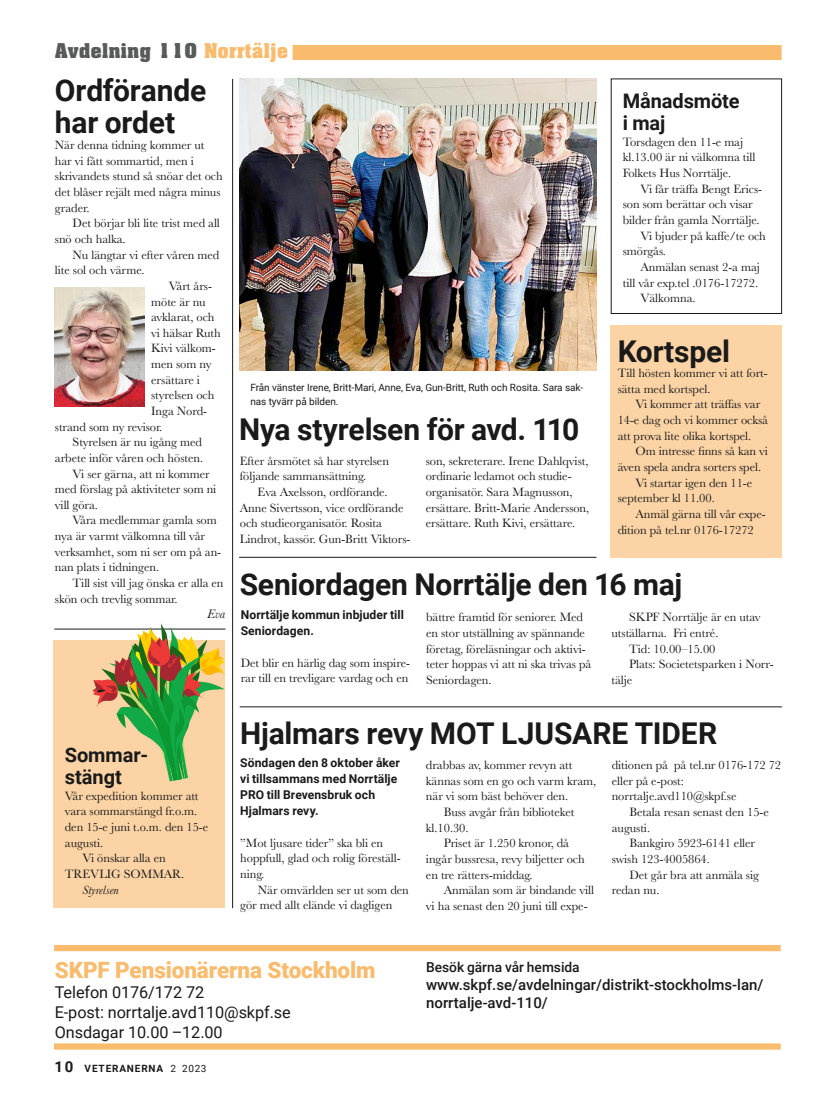
<style>
.page{position:relative;width:833px;height:1117px;background:#fff}
.page>*{position:absolute;margin:0;border:0;box-sizing:border-box;transform-origin:0 0}
.t1{font:700 30px/32.5px "Roboto";letter-spacing:-.005em;color:#1a1a1a}
.t2{font:900 22.5px "Roboto";letter-spacing:-.005em;color:#f9bb6d}
.t3{font:700 20px/22.5px "Roboto";letter-spacing:-.005em;color:#1a1a1a}
.t4{font:700 20px "Aachen BT";letter-spacing:-.005em;color:#595a5a}
.t5{font:16.25px/20px "Roboto";letter-spacing:-.005em;color:#1a1a1a}
.t6{font:500 15px/18px "Roboto";color:#1a1a1a}
.t7{font:500 13.75px "Roboto";letter-spacing:-.005em;color:#1a1a1a}
.t8{font:italic 12.88px "Baskerville";color:#1a1a1a}
.t9{font:12.5px/15.6px "Baskerville";letter-spacing:-.005em;color:#1a1a1a}
.t10{font:italic 12.5px "Baskerville";letter-spacing:-.005em;color:#1a1a1a}
.t11{font:700 12.12px/16.1px "Roboto";letter-spacing:.005em;color:#1a1a1a}
.t12{font:10px/13.8px "Roboto";letter-spacing:-.005em;color:#1a1a1a}
.t13{font:700 10px "Roboto";letter-spacing:.085em;color:#1a1a1a}
.s1{color:#f9bb6d}
.s2{font-size:15px}
.s3{font-weight:400}
</style>
<div class="page">
<div style="left:54px;top:640px;width:171px;height:268px;background:#fbd3a4"></div>
<div style="left:611px;top:79px;width:171px;height:235px;border:1px solid #1a1a1a"></div>
<div style="left:54px;top:944px;width:726px;height:6px;background:#f9bb6d"></div>
<div style="left:54px;top:1043px;width:726px;height:6px;background:#f9bb6d"></div>
<div style="left:293px;top:45px;width:488px;height:15px;background:#f9bb6d"></div>
<hr style="left:232px;top:79px;width:1px;height:829px;background:#1a1a1a">
<img style="left:55px;top:287px;width:89px;height:119px">
<hr style="left:239px;top:557px;width:357px;height:1px;background:#1a1a1a">
<img style="left:240px;top:78px;width:356px;height:292px">
<hr style="left:54px;top:628px;width:171px;height:1px;background:#1a1a1a">
<hr style="left:240px;top:706px;width:542px;height:1px;background:#1a1a1a">
<div style="left:610px;top:325px;width:172px;height:232px;background:#fbd3a4"></div>
<svg style="left:92px;top:623px;width:134px;height:159px"></svg>
<h3 class="t4" style="left:55px;top:39px;width:235px">Avdelning 110 <span class="s1">Norrtälje</span></h3>
<h1 class="t1" style="left:55px;top:73px;width:153px">Ordförande har ordet</h1>
<p class="t9" style="left:55px;top:137px;width:169px">När denna tidning kommer ut har vi fått sommartid, men i skrivandets stund så snöar det och det blåser rejält med några minus grader.</p>
<p class="t9" style="left:55px;top:215px;width:166px;text-indent:18px">Det börjar bli lite trist med all snö och halka.</p>
<p class="t9" style="left:73px;top:247px;width:148px">Nu längtar vi efter våren med</p>
<p class="t9" style="left:55px;top:262px;width:91px">lite sol och värme.</p>
<p class="t9" style="left:169px;top:278px;width:45px">Vårt års-</p>
<p class="t9" style="left:151px;top:294px;width:56px">möte är nu</p>
<p class="t9" style="left:151px;top:309px;width:65px">avklarat, och</p>
<p class="t9" style="left:151px;top:325px;width:71px">vi hälsar Ruth</p>
<p class="t9" style="left:151px;top:340px;width:66px">Kivi välkom-</p>
<p class="t9" style="left:151px;top:356px;width:62px">men som ny</p>
<p class="t9" style="left:151px;top:372px;width:50px">ersättare i</p>
<p class="t9" style="left:151px;top:387px;width:65px">styrelsen och</p>
<p class="t9" style="left:151px;top:403px;width:57px">Inga Nord-</p>
<p class="t9" style="left:55px;top:419px;width:109px">strand som ny revisor.</p>
<p class="t9" style="left:73px;top:434px;width:131px">Styrelsen är nu igång med</p>
<p class="t9" style="left:55px;top:450px;width:150px">arbete inför våren och hösten.</p>
<p class="t9" style="left:73px;top:465px;width:139px">Vi ser gärna, att ni kommer</p>
<p class="t9" style="left:55px;top:481px;width:163px">med förslag på aktiviteter som ni</p>
<p class="t9" style="left:55px;top:497px;width:45px">vill göra.</p>
<p class="t9" style="left:73px;top:512px;width:146px">Våra medlemmar gamla som</p>
<p class="t9" style="left:55px;top:528px;width:152px">nya är varmt välkomna till vår</p>
<p class="t9" style="left:55px;top:544px;width:168px">verksamhet, som ni ser om på an-</p>
<p class="t9" style="left:55px;top:559px;width:106px">nan plats i tidningen.</p>
<p class="t9" style="left:73px;top:575px;width:152px">Till sist vill jag önska er alla en</p>
<p class="t9" style="left:55px;top:590px;width:124px">skön och trevlig sommar.</p>
<p class="t8" style="left:207px;top:604px;width:20px">Eva</p>
<h3 class="t3" style="left:65px;top:742px;width:85px">Sommar&shy;stängt</h3>
<p class="t9" style="left:65px;top:787px;width:135px">Vår expedition kommer att</p>
<p class="t9" style="left:65px;top:803px;width:134px">vara sommarstängd fr.o.m.</p>
<p class="t9" style="left:65px;top:819px;width:145px">den 15-e juni t.o.m. den 15-e</p>
<p class="t9" style="left:65px;top:834px;width:40px">augusti.</p>
<p class="t9" style="left:83px;top:850px;width:85px">Vi önskar alla en</p>
<p class="t9" style="left:65px;top:866px;width:121px">TREVLIG SOMMAR.</p>
<p class="t10" style="left:83px;top:880px;width:38px">Styrelsen</p>
<p class="t12" style="left:250px;top:380px;width:334px">Från vänster Irene, Britt-Mari, Anne, Eva, Gun-Britt, Ruth och Rosita. Sara sak&shy;nas tyvärr på bilden.</p>
<h1 class="t1" style="left:239px;top:412px;width:342px">Nya styrelsen för avd. 110</h1>
<p class="t9" style="left:240px;top:453px;width:151px">Efter årsmötet så har styrelsen följande sammansättning.</p>
<p class="t9" style="left:240px;top:484px;width:172px;text-indent:18px">Eva Axelsson, ordförande.<br>Anne Sivertsson, vice ordförande och studieorganisatör. Rosita<br>Lindrot, kassör. Gun-Britt Viktors-</p>
<p class="t9" style="left:426px;top:453px;width:165px">son, sekreterare. Irene Dahlqvist, ordinarie ledamot och studie&shy;organisatör. Sara Magnusson, ersättare. Britt-Marie Andersson, ersättare. Ruth Kivi, ersättare.</p>
<h3 class="t3" style="left:623px;top:88px;width:118px">Månadsmöte i maj</h3>
<p class="t9" style="left:623px;top:134px;width:134px">Torsdagen den 11-e maj kl.13.00 är ni välkomna till<br>Folkets Hus Norrtälje.</p>
<p class="t9" style="left:640px;top:181px;width:123px">Vi får träffa Bengt Erics-</p>
<p class="t9" style="left:623px;top:197px;width:132px">son som berättar och visar</p>
<p class="t9" style="left:623px;top:212px;width:138px">bilder från gamla Norrtälje.</p>
<p class="t9" style="left:640px;top:228px;width:127px">Vi bjuder på kaffe/te och</p>
<p class="t9" style="left:623px;top:243px;width:45px">smörgås.</p>
<p class="t9" style="left:640px;top:259px;width:121px">Anmälan senast 2-a maj</p>
<p class="t9" style="left:623px;top:275px;width:137px">till vår exp.tel .0176-17272.</p>
<p class="t9" style="left:640px;top:290px;width:57px">Välkomna.</p>
<h1 class="t1" style="left:618px;top:333px;width:114px">Kortspel</h1>
<p class="t9" style="left:618px;top:365px;width:151px">Till hösten kommer vi att fort&shy;sätta med kortspel.</p>
<p class="t9" style="left:618px;top:396px;width:152px;text-indent:18px">Vi kommer att träffas var<br>14-e dag och vi kommer också att prova lite olika kortspel.</p>
<p class="t9" style="left:635px;top:443px;width:134px">Om intresse finns så kan vi</p>
<p class="t9" style="left:618px;top:459px;width:145px">även spela andra sorters spel.</p>
<p class="t9" style="left:635px;top:475px;width:118px">Vi startar igen den 11-e</p>
<p class="t9" style="left:618px;top:490px;width:99px">september kl 11.00.</p>
<p class="t9" style="left:635px;top:506px;width:132px">Anmäl gärna till vår expe-</p>
<p class="t9" style="left:618px;top:521px;width:138px">dition på tel.nr 0176-17272</p>
<h1 class="t1" style="left:240px;top:567px;width:444px">Seniordagen Norrtälje den 16 maj</h1>
<p class="t11" style="left:241px;top:606px;width:165px">Norrtälje kommun inbjuder till<br>Seniordagen.</p>
<p class="t9" style="left:241px;top:654px;width:171px">Det blir en härlig dag som inspire&shy;rar till en trevligare vardag och en</p>
<p class="t9" style="left:426px;top:609px;width:167px">bättre framtid för seniorer. Med en stor utställning av spännande företag, föreläsningar och aktivi&shy;teter hoppas vi att ni ska trivas på<br>Seniordagen.</p>
<p class="t9" style="left:629px;top:609px;width:133px">SKPF Norrtälje är en utav</p>
<p class="t9" style="left:611px;top:625px;width:108px">utställarna. Fri entré.</p>
<p class="t9" style="left:629px;top:640px;width:88px">Tid: 10.00–15.00</p>
<p class="t9" style="left:629px;top:656px;width:146px">Plats: Societetsparken i Norr-</p>
<p class="t9" style="left:611px;top:672px;width:22px">tälje</p>
<h1 class="t1" style="left:240px;top:716px;width:478px">Hjalmars revy MOT LJUSARE TIDER</h1>
<p class="t11" style="left:240px;top:754px;width:161px">Söndagen den 8 oktober åker vi tillsammans med Norrtälje<br>PRO till Brevensbruk och<br>Hjalmars revy.</p>
<p class="t9" style="left:240px;top:834px;width:162px">”Mot ljusare tider” ska bli en hoppfull, glad och rolig föreställ&shy;ning.</p>
<p class="t9" style="left:240px;top:881px;width:170px;text-indent:18px">När omvärlden ser ut som den gör med allt elände vi dagligen</p>
<p class="t9" style="left:426px;top:757px;width:148px">drabbas av, kommer revyn att</p>
<p class="t9" style="left:426px;top:773px;width:172px">kännas som en go och varm kram,</p>
<p class="t9" style="left:426px;top:788px;width:144px">när vi som bäst behöver den.</p>
<p class="t9" style="left:444px;top:804px;width:132px">Buss avgår från biblioteket</p>
<p class="t9" style="left:426px;top:819px;width:44px">kl.10.30.</p>
<p class="t9" style="left:444px;top:835px;width:127px">Priset är 1.250 kronor, då</p>
<p class="t9" style="left:426px;top:851px;width:160px">ingår bussresa, revy biljetter och</p>
<p class="t9" style="left:426px;top:866px;width:108px">en tre rätters-middag.</p>
<p class="t9" style="left:444px;top:882px;width:152px">Anmälan som är bindande vill</p>
<p class="t9" style="left:426px;top:898px;width:163px">vi ha senast den 20 juni till expe-</p>
<p class="t9" style="left:612px;top:757px;width:171px">ditionen på på tel.nr 0176-172 72 eller på e-post: norrtalje.avd110@skpf.se</p>
<p class="t9" style="left:612px;top:804px;width:159px;text-indent:18px">Betala resan senast den 15-e augusti.</p>
<p class="t9" style="left:612px;top:835px;width:145px;text-indent:18px">Bankgiro 5923-6141 eller swish 123-4005864.</p>
<p class="t9" style="left:612px;top:866px;width:149px;text-indent:18px">Det går bra att anmäla sig redan nu.</p>
<h2 class="t2" style="left:55px;top:953px;width:322px">SKPF Pensionärerna Stockholm</h2>
<h3 class="t5" style="left:55px;top:980px;width:238px">Telefon 0176/172 72<br>E-post: norrtalje.avd110@skpf.se<br>Onsdagar 10.00 –12.00</h3>
<p class="t13" style="left:54px;top:1060px;width:154px"><span class="s2">10</span> VETERANERNA <span class="s3">2 2023</span></p>
<p class="t7" style="left:426px;top:957px;width:155px">Besök gärna vår hemsida</p>
<p class="t6" style="left:426px;top:974px;width:339px">www.skpf.se/avdelningar/distrikt-stockholms-lan/ norrtalje-avd-110/</p>
</div>
